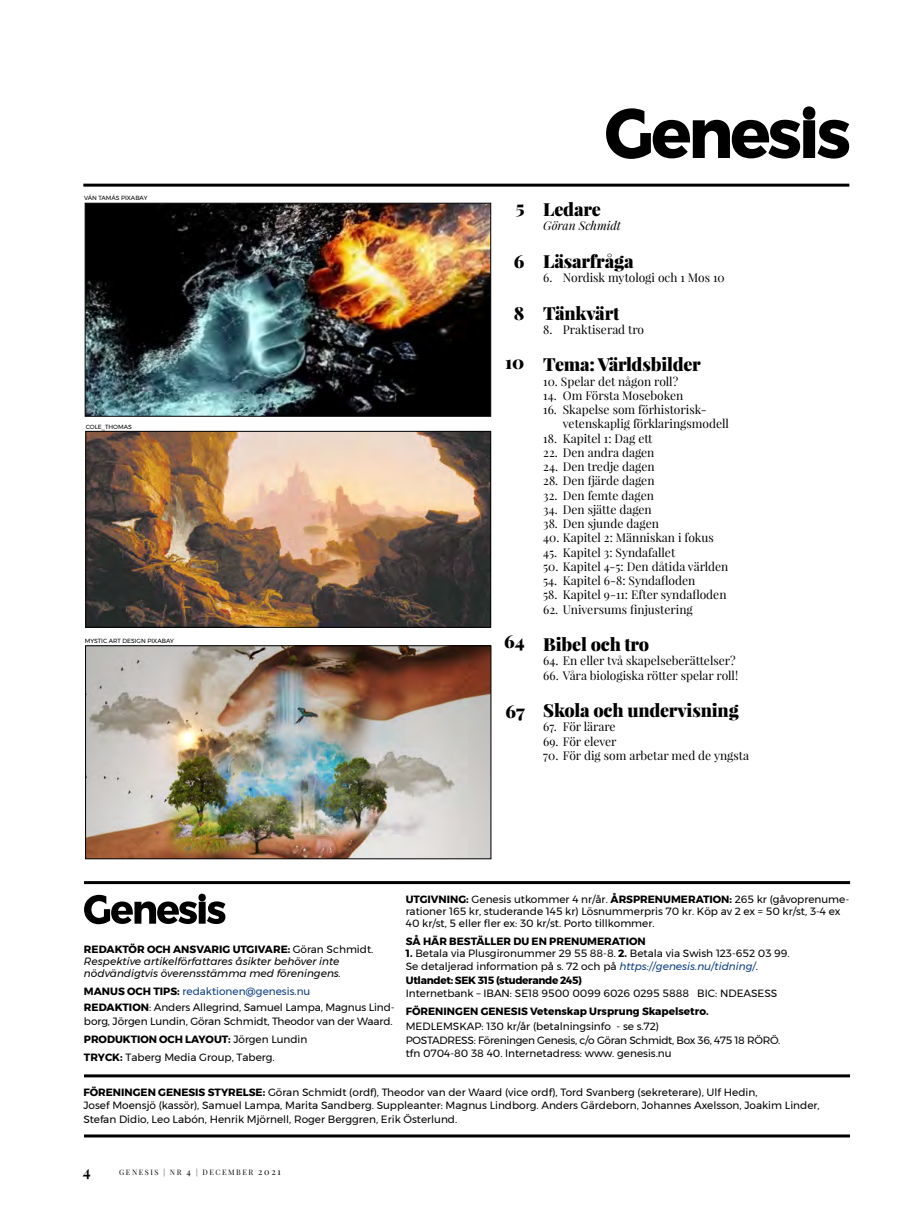
<style>
.page{position:relative;width:915px;height:1221px;background:#fff}
.page>*{position:absolute;margin:0;border:0;box-sizing:border-box;transform-origin:0 0}
.t1{font:900 18px "Playfair Display";letter-spacing:-.01em;color:#000}
.t2{font:700 15px "Playfair Display";color:#000}
.t3{font:12px/14.2px "Playfair Display";color:#000}
.t4{font:italic 12px "Playfair Display";color:#000}
.t5{font:10.5px/13.5px "Montserrat";color:#000}
.t6{font:italic 10.5px/12px "Montserrat";color:#000}
.t7{font:700 10.5px "Montserrat";color:#000}
.t8{font:7.5px "Playfair Display";letter-spacing:.2em;color:#000}
.t9{font:6px "Montserrat";color:#000}
.s1{font-weight:700}
.s2{font-style:italic;color:#0e3b84}
.s3{font-weight:700;font-style:normal}
.s4{font-style:normal}
.s5{color:#0e3b84}
.s6{font-size:9px}
</style>
<div class="page">
<img style="left:87px;top:647px;width:402px;height:210px">
<div style="left:85px;top:645px;width:406px;height:214px;border:1px solid #000"></div>
<svg style="left:606px;top:106px;width:242px;height:53px"></svg>
<hr style="left:83px;top:184px;width:766px;height:3px;background:#000">
<hr style="left:84px;top:1134px;width:765px;height:3px;background:#000">
<hr style="left:84px;top:881px;width:765px;height:3px;background:#000">
<hr style="left:84px;top:1074px;width:765px;height:3px;background:#000">
<svg style="left:84px;top:893px;width:141px;height:31px"></svg>
<img style="left:87px;top:205px;width:402px;height:209px">
<div style="left:85px;top:203px;width:406px;height:213px;border:1px solid #000"></div>
<img style="left:87px;top:433px;width:402px;height:192px">
<div style="left:85px;top:431px;width:406px;height:196px;border:1px solid #000"></div>
<p class="t9" style="left:84px;top:193px;width:65px">VÁN TAMÁS PIXABAY</p>
<p class="t9" style="left:86px;top:422px;width:48px">COLE_THOMAS</p>
<p class="t9" style="left:85px;top:636px;width:90px">MYSTIC ART DESIGN PIXABAY</p>
<h1 class="t1" style="left:515px;top:195px;width:10px">5</h1>
<h1 class="t1" style="left:513px;top:249px;width:12px">6</h1>
<h1 class="t1" style="left:513px;top:302px;width:12px">8</h1>
<h1 class="t1" style="left:505px;top:350px;width:21px">10</h1>
<h1 class="t1" style="left:504px;top:629px;width:22px">64</h1>
<h1 class="t1" style="left:505px;top:699px;width:21px">67</h1>
<h1 class="t1" style="left:543px;top:197px;width:59px">Ledare</h1>
<p class="t4" style="left:543px;top:218px;width:79px">Göran Schmidt</p>
<h1 class="t1" style="left:543px;top:249px;width:92px">Läsarfråga</h1>
<p class="t3" style="left:543px;top:270px;width:183px">6. Nordisk mytologi och 1 Mos 10</p>
<h1 class="t1" style="left:543px;top:301px;width:78px">Tänkvärt</h1>
<p class="t3" style="left:543px;top:322px;width:102px">8. Praktiserad tro</p>
<h1 class="t1" style="left:543px;top:353px;width:159px">Tema: Världsbilder</h1>
<p class="t3" style="left:543px;top:374px;width:136px">10. Spelar det någon roll?</p>
<p class="t3" style="left:543px;top:388px;width:141px">14. Om Första Moseboken</p>
<p class="t3" style="left:562px;top:402px;width:168px;text-indent:-20px">16. Skapelse som förhistorisk&shy;vetenskaplig förklaringsmodell</p>
<p class="t3" style="left:543px;top:431px;width:111px">18. Kapitel 1: Dag ett</p>
<p class="t3" style="left:543px;top:445px;width:113px">22. Den andra dagen</p>
<p class="t3" style="left:543px;top:459px;width:113px">24. Den tredje dagen</p>
<p class="t3" style="left:543px;top:473px;width:113px">28. Den fjärde dagen</p>
<p class="t3" style="left:543px;top:488px;width:112px">32. Den femte dagen</p>
<p class="t3" style="left:543px;top:502px;width:110px">34. Den sjätte dagen</p>
<p class="t3" style="left:543px;top:516px;width:117px">38. Den sjunde dagen</p>
<p class="t3" style="left:543px;top:530px;width:172px">40. Kapitel 2: Människan i fokus</p>
<p class="t3" style="left:543px;top:545px;width:133px">45. Kapitel 3: Syndafallet</p>
<p class="t3" style="left:543px;top:559px;width:186px">50. Kapitel 4-5: Den dåtida världen</p>
<p class="t3" style="left:543px;top:573px;width:153px">54. Kapitel 6-8: Syndafloden</p>
<p class="t3" style="left:543px;top:587px;width:185px">58. Kapitel 9-11: Efter syndafloden</p>
<p class="t3" style="left:543px;top:602px;width:151px">62. Universums finjustering</p>
<h1 class="t1" style="left:543px;top:632px;width:107px">Bibel och tro</h1>
<p class="t3" style="left:543px;top:653px;width:194px">64. En eller två skapelseberättelser?</p>
<p class="t3" style="left:543px;top:668px;width:196px">66. Våra biologiska rötter spelar roll!</p>
<h1 class="t1" style="left:543px;top:698px;width:197px">Skola och undervisning</h1>
<p class="t3" style="left:543px;top:719px;width:74px">67. För lärare</p>
<p class="t3" style="left:543px;top:734px;width:75px">69. För elever</p>
<p class="t3" style="left:543px;top:748px;width:207px">70. För dig som arbetar med de yngsta</p>
<p class="t5" style="left:405px;top:892px;width:445px;line-height:12px"><span class="s1">UTGIVNING:</span> Genesis utkommer 4 nr/år. <span class="s1">ÅRSPRENUMERATION:</span> 265 kr (gåvoprenume&shy;rationer 165 kr, studerande 145 kr) Lösnummerpris 70 kr. Köp av 2 ex = 50 kr/st, 3-4 ex<br>40 kr/st, 5 eller fler ex: 30 kr/st. Porto tillkommer.</p>
<p class="t7" style="left:405px;top:932px;width:241px">SÅ HÄR BESTÄLLER DU EN PRENUMERATION</p>
<p class="t5" style="left:405px;top:946px;width:385px"><span class="s1">1.</span> Betala via Plusgironummer 29 55 88-8. <span class="s1">2.</span> Betala via Swish 123-652 03 99.<br>Se detaljerad information på s. 72 och på <span class="s2">https://genesis.nu/tidning/</span>.<br><span class="s1">Utlandet: SEK 315 (studerande 245)</span></p>
<p class="t5" style="left:405px;top:986px;width:373px">Internetbank – IBAN: SE18 9500 0099 6026 0295 5888 BIC: NDEASESS</p>
<p class="t7" style="left:405px;top:1003px;width:304px">FÖRENINGEN GENESIS Vetenskap Ursprung Skapelsetro.</p>
<p class="t5" style="left:405px;top:1019px;width:376px">MEDLEMSKAP: 130 kr/år (betalningsinfo - se s.72)<br>POSTADRESS: Föreningen Genesis, c/o Göran Schmidt, Box 36, 475 18 RÖRÖ. tfn 0704-80 38 40. lnternetadress: www. genesis.nu</p>
<p class="t6" style="left:84px;top:942px;width:291px"><span class="s3">REDAKTÖR OCH ANSVARIG UTGIVARE:</span> <span class="s4">Göran Schmidt.<br></span>Respektive artikelförfattares åsikter behöver inte nödvändigtvis överensstämma med föreningens.</p>
<p class="t5" style="left:84px;top:982px;width:312px;line-height:16.5px"><span class="s1">MANUS OCH TIPS:</span> <span class="s5">redaktionen@genesis.nu<br></span><span class="s1">REDAKTION</span>: Anders Allegrind, Samuel Lampa, Magnus Lind-</p>
<p class="t5" style="left:84px;top:1011px;width:310px;line-height:18px">borg, Jörgen Lundin, Göran Schmidt, Theodor van der Waard.<br><span class="s1">PRODUKTION OCH LAYOUT:</span> Jörgen Lundin<br><span class="s1">TRYCK:</span> Taberg Media Group, Taberg.</p>
<p class="t5" style="left:83px;top:1084px;width:737px"><span class="s1">FÖRENINGEN GENESIS STYRELSE:</span> Göran Schmidt (ordf), Theodor van der Waard (vice ordf), Tord Svanberg (sekreterare), Ulf Hedin,<br>Josef Moensjö (kassör), Samuel Lampa, Marita Sandberg. Suppleanter: Magnus Lindborg. Anders Gärdeborn, Johannes Axelsson, Joakim Linder,<br>Stefan Didio, Leo Labón, Henrik Mjörnell, Roger Berggren, Erik Österlund.</p>
<h2 class="t2" style="left:83px;top:1161px;width:9px">4</h2>
<p class="t8" style="left:119px;top:1167px;width:163px">GENESIS | NR <span class="s6">4</span> | DECEMBER <span class="s6">2021</span></p>
</div>
